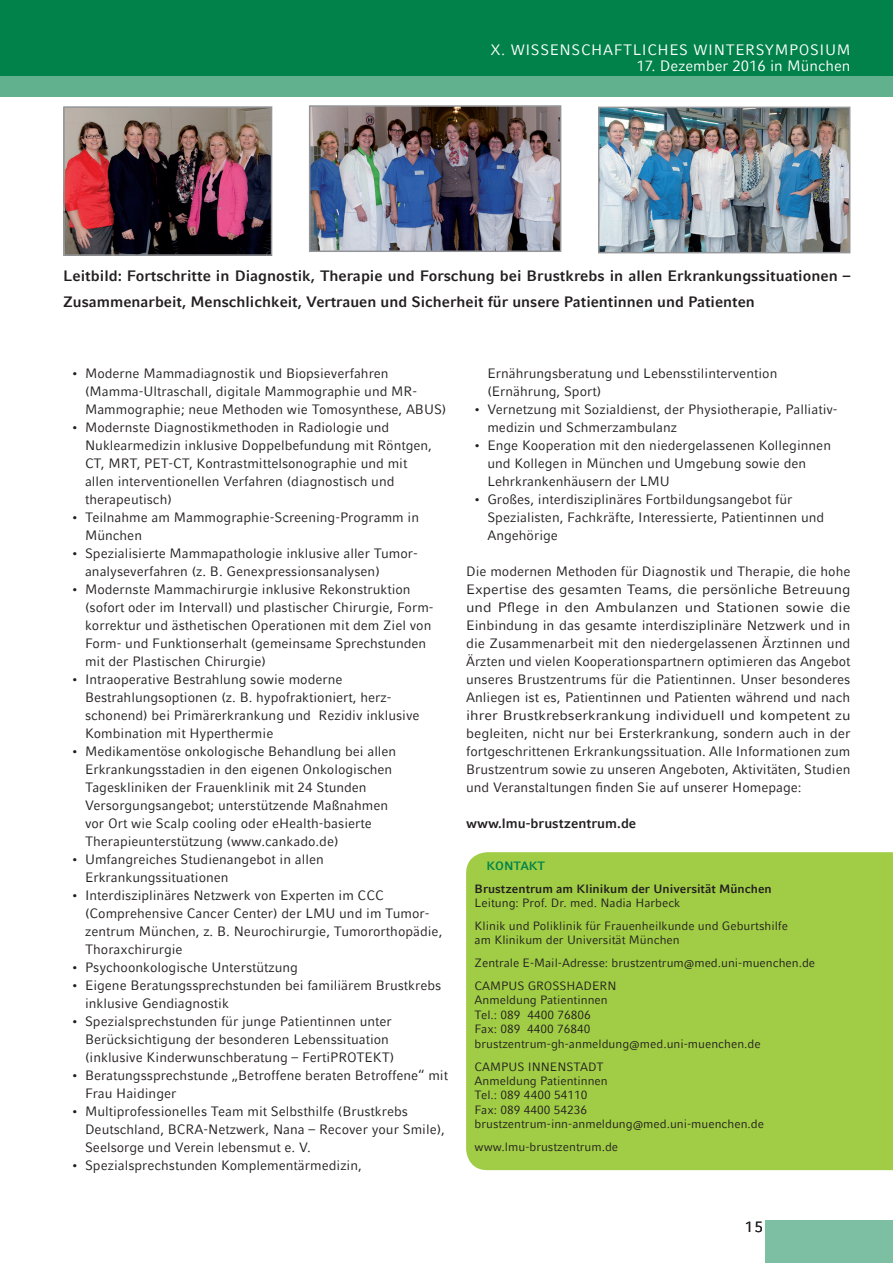
<style>
.page{position:relative;width:893px;height:1263px;background:#fff}
.page>*{position:absolute;margin:0;border:0;box-sizing:border-box;transform-origin:0 0}
.t1{font:700 15px/25.5px "LMU Compatil Fact";color:#231f20}
.t2{font:15px "LMU Compatil Fact";letter-spacing:.02em;color:#fff}
.t3{font:15px "LMU Compatil Fact";color:#fff}
.t4{font:15px "LMU Compatil Fact";color:#231f20}
.t5{font:13.5px/18px "LMU Compatil Fact";color:#231f20}
.t6{font:700 13.5px "LMU Compatil Fact";color:#231f20}
.t7{font:12px/14.4px "LMU Compatil Fact";color:#231f20}
.t8{font:700 12px "LMU Compatil Fact";color:#231f20}
.t9{font:700 12px "LMU Compatil Fact";letter-spacing:-.01em;color:#01824a}
</style>
<div class="page">
<div style="left:0;top:0;width:893px;height:75px;background:#01824a"></div>
<div style="left:765px;top:1220px;width:128px;height:43px;background:#7dbfa2"></div>
<div style="left:0;top:75px;width:893px;height:22px;background:#61b18e"></div>
<div style="left:466px;top:852px;width:427px;height:318px;background:#a0cd45"></div>
<img style="left:312px;top:108px;width:246px;height:141px">
<div style="left:309px;top:105px;width:252px;height:147px;border:2px solid #939598"></div>
<img style="left:66px;top:109px;width:203px;height:144px">
<div style="left:63px;top:106px;width:209px;height:150px;border:2px solid #939598"></div>
<img style="left:601px;top:110px;width:246px;height:140px">
<div style="left:598px;top:107px;width:252px;height:146px;border:2px solid #939598"></div>
<p class="t2" style="left:490px;top:41px;width:45px">X. WISSENS</p>
<p class="t2" style="left:581px;top:41px;width:21px">CHAFT</p>
<p class="t2" style="left:633px;top:41px;width:36px">LICHES</p>
<p class="t2" style="left:693px;top:41px;width:25px">WINTERS</p>
<p class="t2" style="left:765px;top:41px;width:45px">YM POSIUM</p>
<p class="t3" style="left:636px;top:57px;width:215px">17. Dezember 2016 in M ünchen</p>
<p class="t1" style="left:63px;top:263px;width:789px">Leitbild: Fortschritte in Diagnostik, Therapie und Forschung bei Brustkrebs in allen Erkrankungssituationen –<br>Zusammenarbeit, Menschlichkeit, Vertrauen und Sicherheit für unsere Patientinnen und Patienten</p>
<p class="t5" style="left:85px;top:364px;width:334px;text-indent:-14px">• Moderne Mammadiagnostik und Biopsieverfahren (Mamma-U ltraschall, digitale Mammographie und MR-<br>Mammographie; neue Methoden wie Tomosynthese, ABUS</p>
<p class="t5" style="left:442px;top:400px;width:6px">)</p>
<p class="t5" style="left:85px;top:418px;width:349px;text-indent:-14px">• Modernste Diagnostikmethoden in Radiologie und<br>N uklearmedizin inklusive Doppelbefundung mit Röntgen,<br>CT, MRT</p>
<p class="t5" style="left:85px;top:454px;width:324px;text-indent:52px">, PET-CT, Kontrastmittelsonographie und mit allen interventionellen Verfahren (diagnostisch und therapeutisch)</p>
<p class="t5" style="left:85px;top:508px;width:336px;text-indent:-14px">• Teilnahme am Mammographie-Screening-Programm in<br>M ünchen</p>
<p class="t5" style="left:85px;top:544px;width:334px;text-indent:-14px">• Spezialisierte Mammapathologie inklusive aller Tumor&shy;analyseverfahren (z. B. Genexpressionsanalysen)</p>
<p class="t5" style="left:85px;top:580px;width:350px;text-indent:-14px">• Modernste Mammachirurgie inklusive Rekonstruktion (sofort oder im I ntervall) und plastischer Chirurgie, Form&shy;korrektur und ästhetischen Operationen mit dem Ziel von Form- und Funktionserhalt (gemeinsame Sprechstunden mit der Plastischen Chirurgie)</p>
<p class="t5" style="left:85px;top:670px;width:336px;text-indent:-14px">• I ntraoperative Bestrahlung sowie moderne Bestrahlungsoptionen (z. B . hypofraktioniert, herz&shy;schonend) bei Primärerkrankung und Rezidiv inklusive Kombination mit Hyperthermie</p>
<p class="t5" style="left:85px;top:742px;width:313px;text-indent:-14px">• Medikamentöse onkologische Behandlung bei allen Erkrankungsstadien in den eigenen Onkologischen Tageskliniken der Frauenklinik mit 24 Stunden Versorgungsangebot; unterstützende Maßnahmen vor Ort wie Scalp cooling oder eHealth-basierte Therapieunterstützung (www.cankado.de)</p>
<p class="t5" style="left:85px;top:850px;width:240px;text-indent:-14px">• U mfangreiches Studienangebot in allen<br>Erkrankungssituationen</p>
<p class="t5" style="left:85px;top:886px;width:359px;text-indent:-14px">• I nterdisziplinäres N etzwerk von Experten im CCC (Comprehensive Cancer Center) der LMU und im Tumor&shy;zentrum M ünchen, z. B. Neurochirurgie, Tumororthopädie, Thoraxchirurgie</p>
<p class="t5" style="left:71px;top:958px;width:228px">• Psychoonkologische U nterstützung</p>
<p class="t5" style="left:85px;top:976px;width:358px;text-indent:-14px">• Eigene Beratungssprechstunden bei familiärem B rustkrebs inklusive Gendiagnostik</p>
<p class="t5" style="left:85px;top:1012px;width:311px;text-indent:-14px">• Spezialsprechstunden für junge Patientinnen unter<br>Berücksichtigung der besonderen Lebenssituation (inklusive Kinderwunschberatung – Fertiprotekt)</p>
<p class="t5" style="left:85px;top:1066px;width:365px;text-indent:-14px">• Beratungssprechstunde „Betroffene beraten Betroffene“ mit<br>Frau Haidinger</p>
<p class="t5" style="left:85px;top:1102px;width:361px;text-indent:-14px">• M ultiprofessionelles Team mit Selbsthilfe (B rustkrebs<br>Deutschland, BCRA-N etzwerk, Nana – Recover your Smile),<br>Seelsorge und Verein lebensmut e. V.</p>
<p class="t5" style="left:71px;top:1156px;width:292px">• Spezialsprechstunden Komplementärmedizin,</p>
<p class="t5" style="left:487px;top:364px;width:291px">Ernährungsberatung und Lebensstilintervention (Ernährung, Sport)</p>
<p class="t5" style="left:487px;top:400px;width:352px;text-indent:-14px">• Vernetzung mit Sozialdienst, der Physiotherapie, Palliativ&shy;medizin und Schmerzambulanz</p>
<p class="t5" style="left:487px;top:436px;width:345px;text-indent:-14px">• Enge Kooperation mit den niedergelassenen Kolleginnen und Kollegen in M ünchen und U mgebung sowie den<br>Lehrkrankenhäusern der LMU</p>
<p class="t5" style="left:487px;top:490px;width:338px;text-indent:-14px">• G roßes, interdisziplinäres Fortbildungsangebot für<br>Spezialisten, Fachkräfte, I nteressierte, Patientinnen und<br>Angehörige</p>
<p class="t5" style="left:466px;top:562px;width:386px;text-align:justify">Die modernen Methoden für Diagnostik und Therapie, die hohe Expertise des gesamten Teams, die persönliche Betreuung und Pflege in den Ambulanzen und Stationen sowie die Einbindung in das gesamte interdisziplinäre Netzwerk und in die Zusammenarbeit mit den niedergelassenen Ärztinnen und Ärzten und vielen Kooperationspartnern optimieren das Angebot unseres B rustzentrums für die Patientinnen. U nser besonderes Anliegen ist es, Patientinnen und Patienten während und nach ihrer Brustkrebserkrankung individuell und kompetent zu begleiten, nicht nur bei Ersterkrankung, sondern auch in der fortgeschrittenen Erkrankungssituation. Alle I nformationen zum B rustzentrum sowie zu unseren Angeboten, Aktivitäten, Studien und Veranstaltungen finden Sie auf unserer Homepage:</p>
<p class="t6" style="left:466px;top:815px;width:172px">www.lmu-brustzentrum.de</p>
<p class="t9" style="left:487px;top:858px;width:60px">KONTAKT</p>
<p class="t8" style="left:475px;top:881px;width:299px">Brustzentrum am Klinikum der Universität München</p>
<p class="t7" style="left:475px;top:891px;width:315px;line-height:23px">Leitung: Prof. Dr. med. Nadia Harbeck<br>Klinik und Poliklinik für Frauenheilkunde und Geburtshilfe</p>
<p class="t7" style="left:475px;top:928px;width:342px;line-height:23px">am Klinikum der U niversität M ünchen<br>Zentrale E-Mail-Adresse: brustzentrum@med.uni-muenchen.de<br>Campus G roSShad ern</p>
<p class="t7" style="left:475px;top:993px;width:288px">Anmeldung Patientinnen<br>Tel.: 089 4400 76806<br>Fax: 089 4400 76840 brustzentrum-gh-anmeldung@med.uni-muenchen.de</p>
<p class="t7" style="left:475px;top:1059px;width:291px">Campus I nnenstadt<br>Anmeldung Patientinnen<br>Tel.: 089 4400 54110<br>Fax: 089 4400 54236 brustzentrum-inn-anmeldung@med.uni-muenchen.de</p>
<p class="t7" style="left:475px;top:1140px;width:145px">www.lmu-brustzentrum.de</p>
<p class="t4" style="left:745px;top:1218px;width:20px">15</p>
</div>
